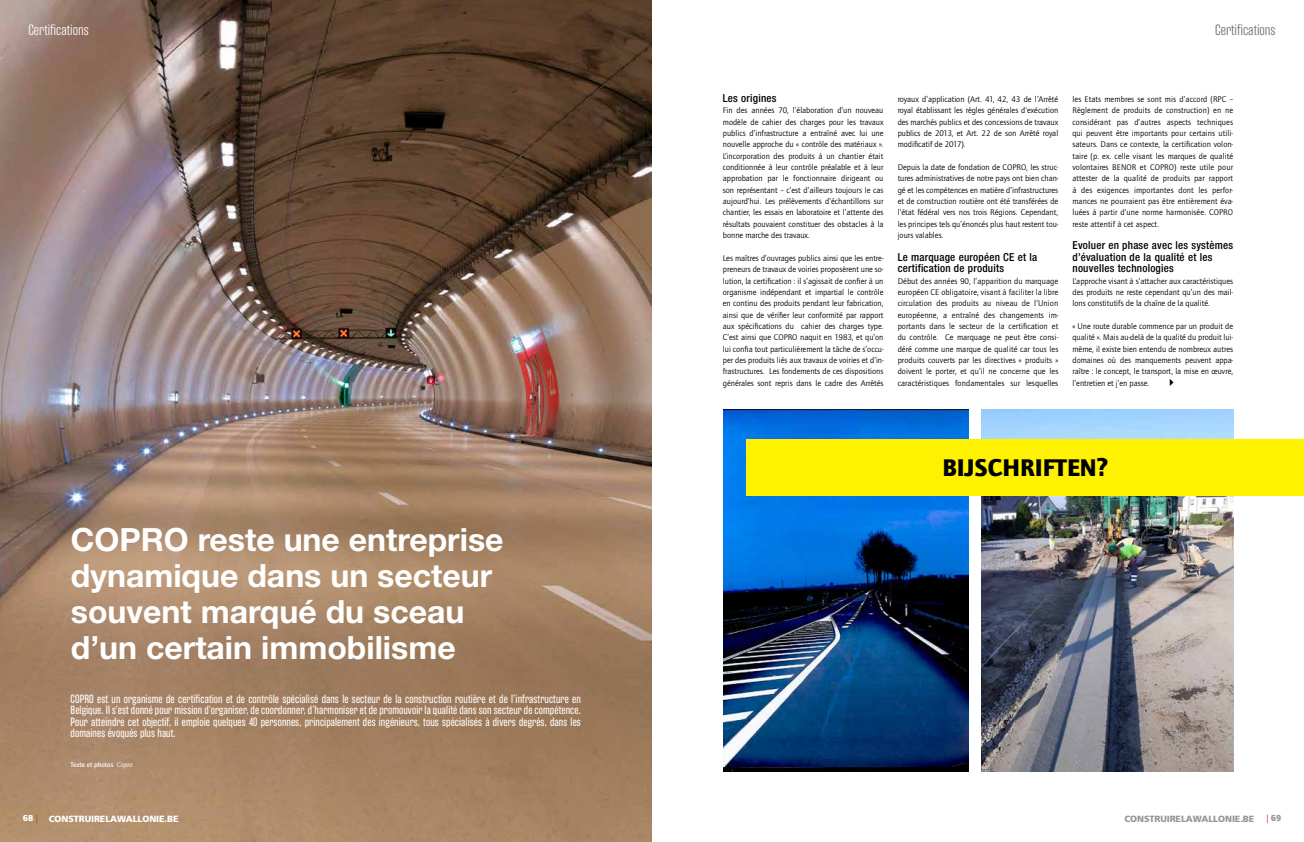
<style>
.page{position:relative;width:1304px;height:842px;background:#fff}
.page>*{position:absolute;margin:0;border:0;box-sizing:border-box;transform-origin:0 0}
.t1{font:700 32px/36px "Helvetica Neue LT Std";color:#fff}
.t2{font:900 25px "Quay Sans ITC Std";color:#000}
.t3{font:300 15px "Rama Gothic E";color:#fff;scale:1.04 1}
.t4{font:300 15px "Rama Gothic E";color:#6d6e71;scale:1.04 1}
.t5{font:12px/11.3px "Rama Gothic E";letter-spacing:.01em;color:#fff;text-align:justify}
.t6{font:500 condensed 11px/11.3px "Helvetica Neue LT Std";letter-spacing:.02em;color:#000}
.t7{font:900 9px "Frutiger LT Std";letter-spacing:-.01em;color:#fff}
.t8{font:900 9px "Frutiger LT Std";letter-spacing:-.01em;color:#939598}
.t9{font:900 9px "Quay Sans ITC Std";color:#939598}
.t10{font:8.5px/11.3px "Quay Sans ITC Std";color:#000;text-align:justify}
.t11{font:500 7px "Quay Sans ITC Std";color:#fff}
.s1{font-weight:400;font-style:italic}
.s2{font-family:"Quay Sans ITC Std"}
.s3{font-family:"Quay Sans ITC Std";font-weight:400;font-size:8.8px;color:#d82231}
.s4{font-weight:400;font-size:8.8px;color:#d82231}
</style>
<div class="page">
<img style="left:0;top:0;width:652px;height:842px">
<img style="left:724px;top:409px;width:245px;height:362px">
<img style="left:981px;top:409px;width:252px;height:362px">
<div style="left:747px;top:439px;width:557px;height:56px;background:#fff200"></div>
<h3 class="t3" style="left:28px;top:22px;width:60px">Certifications</h3>
<h3 class="t4" style="left:1215px;top:22px;width:60px">Certifications</h3>
<h1 class="t1" style="left:71px;top:521px;width:434px">COPRO reste une entreprise dynamique dans un secteur souvent marqué du sceau d’un certain immobilisme</h1>
<p class="t5" style="left:71px;top:693px;width:512px">COPRO est un organisme de certification et de contrôle spécialisé dans le secteur de la construction routière et de l’infrastructure en Belgique. Il s’est donné pour mission d’organiser, de coordonner, d’harmoniser et de promouvoir la qualité dans son secteur de compétence.<br>Pour atteindre cet objectif, il emploie quelques 40 personnes, principalement des ingénieurs, tous spécialisés à divers degrés, dans les domaines évoqués plus haut.</p>
<p class="t11" style="left:71px;top:761px;width:64px">Texte et photos <span class="s1">Copro</span></p>
<p class="t7" style="left:23px;top:813px;width:157px"><span class="s2">68</span> <span class="s3">|</span> CONSTRUIRELAWALLONIE.BE</p>
<p class="t6" style="left:723px;top:92px;width:55px">Les origines</p>
<p class="t10" style="left:723px;top:105px;width:162px">Fin des années 70, l’élaboration d’un nouveau modèle de cahier des charges pour les travaux publics d’infrastructure a entraîné avec lui une nouvelle approche du « contrôle des matériaux ».<br>L’incorporation des produits à un chantier était conditionnée à leur contrôle préalable et à leur approbation par le fonctionnaire dirigeant ou son représentant – c’est d’ailleurs toujours le cas aujourd’hui. Les prélèvements d’échantillons sur chantier, les essais en laboratoire et l’attente des résultats pouvaient constituer des obstacles à la bonne marche des travaux.</p>
<p class="t10" style="left:723px;top:252px;width:162px">Les maîtres d’ouvrages publics ainsi que les entre&shy;preneurs de travaux de voiries proposèrent une so&shy;lution, la certification : il s’agissait de confier à un organisme indépendant et impartial le contrôle en continu des produits pendant leur fabrication, ainsi que de vérifier leur conformité par rapport aux spécifications du cahier des charges type.<br>C’est ainsi que COPRO naquit en 1983, et qu’on lui confia tout particulièrement la tâche de s’occu&shy;per des produits liés aux travaux de voiries et d’in&shy;frastructures. Les fondements de ces dispositions générales sont repris dans le cadre des Arrêtés</p>
<p class="t10" style="left:898px;top:94px;width:162px">royaux d’application (Art. 41, 42, 43 de l’Arrêté royal établissant les règles générales d'exécution des marchés publics et des concessions de travaux publics de 2013, et Art. 22 de son Arrêté royal modificatif de 2017).</p>
<p class="t10" style="left:898px;top:162px;width:162px">Depuis la date de fondation de COPRO, les struc&shy;tures administratives de notre pays ont bien chan&shy;gé et les compétences en matière d’infrastructures et de construction routière ont été transférées de l’état fédéral vers nos trois Régions. Cependant, les principes tels qu’énoncés plus haut restent tou&shy;jours valables.</p>
<p class="t6" style="left:898px;top:251px;width:141px">Le marquage européen CE et la certification de produits</p>
<p class="t10" style="left:898px;top:275px;width:162px">Début des années 90, l’apparition du marquage européen CE obligatoire, visant à faciliter la libre circulation des produits au niveau de l’Union européenne, a entraîné des changements im&shy;portants dans le secteur de la certification et du contrôle. Ce marquage ne peut être consi&shy;déré comme une marque de qualité car tous les produits couverts par les directives « produits » doivent le porter, et qu’il ne concerne que les caractéristiques fondamentales sur lesquelles</p>
<p class="t10" style="left:1072px;top:94px;width:162px">les Etats membres se sont mis d’accord (RPC – Règlement de produits de construction) en ne considérant pas d’autres aspects techniques qui peuvent être importants pour certains utili&shy;sateurs. Dans ce contexte, la certification volon&shy;taire (p. ex. celle visant les marques de qualité volontaires BENOR et COPRO) reste utile pour attester de la qualité de produits par rapport à des exigences importantes dont les perfor&shy;mances ne pourraient pas être entièrement éva&shy;luées à partir d’une norme harmonisée. COPRO reste attentif à cet aspect.</p>
<p class="t6" style="left:1072px;top:240px;width:162px">Evoluer en phase avec les systèmes d’évaluation de la qualité et les nouvelles technologies</p>
<p class="t10" style="left:1072px;top:275px;width:162px">L’approche visant à s’attacher aux caractéristiques des produits ne reste cependant qu’un des mail&shy;lons constitutifs de la chaîne de la qualité.</p>
<p class="t10" style="left:1072px;top:320px;width:162px">« Une route durable commence par un produit de qualité ». Mais au-delà de la qualité du produit lui&shy;même, il existe bien entendu de nombreux autres domaines où des manquements peuvent appa&shy;raître : le concept, le transport, la mise en œuvre, l’entretien et j’en passe.</p>
<h2 class="t2" style="left:942px;top:452px;width:168px">BIJSCHRIFTEN?</h2>
<p class="t8" style="left:1124px;top:813px;width:131px">CONSTRUIRELAWALLONIE.BE</p>
<p class="t9" style="left:1266px;top:813px;width:16px"><span class="s4">|</span> 69</p>
</div>
